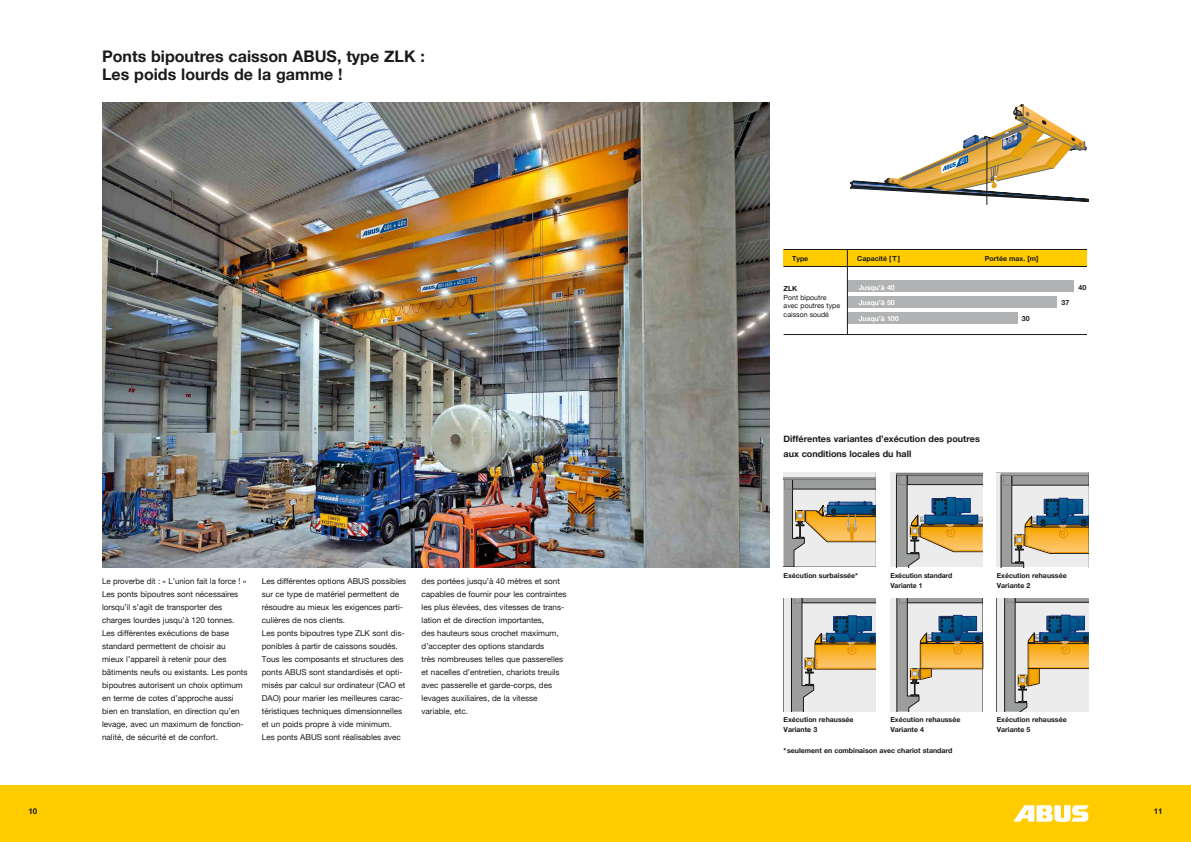
<style>
.page{position:relative;width:1191px;height:842px;background:#fff}
.page>*{position:absolute;margin:0;border:0;box-sizing:border-box;transform-origin:0 0}
.t1{font:700 16px/18px "Helvetica Neue";color:#1a1a18}
.t2{font:700 9px/15px "Helvetica Neue";color:#1a1a18}
.t3{font:8.1px/13px "Helvetica Neue";color:#1a1a18}
.t4{font:700 8px "Helvetica Neue";color:#1a1a18}
.t5{font:700 7px/10px "Helvetica Neue";color:#1a1a18}
.t6{font:7px/8.4px "Helvetica Neue";color:#1a1a18}
.t7{font:700 7px "Helvetica Neue";color:#fff}
</style>
<div class="page">
<div style="left:595px;top:785px;width:596px;height:57px;background:#fc0"></div>
<div style="left:0;top:785px;width:595px;height:57px;background:#fc0"></div>
<svg style="left:1013px;top:805px;width:76px;height:17px"></svg>
<hr style="left:986px;top:142px;width:1px;height:63px;background:#1a1a18">
<svg style="left:850px;top:104px;width:239px;height:98px"></svg>
<img style="left:102px;top:102px;width:668px;height:465px">
<svg style="left:783px;top:598px;width:92px;height:113px;background:#b9b5a8"></svg>
<svg style="left:890px;top:598px;width:93px;height:113px;background:#bcb8a8"></svg>
<svg style="left:996px;top:598px;width:93px;height:113px;background:#bcb7a7"></svg>
<svg style="left:783px;top:472px;width:92px;height:95px;background:#c2b9a7"></svg>
<svg style="left:890px;top:472px;width:92px;height:95px;background:#b2ae9e"></svg>
<div style="left:925px;top:515px;width:52px;height:8px;border:1px solid #0e3576"></div>
<svg style="left:996px;top:472px;width:93px;height:95px;background:#b0ac9b"></svg>
<div style="left:783px;top:249px;width:304px;height:17px;background:#fc0"></div>
<div style="left:847px;top:281px;width:227px;height:11px;background:#b1b2b3"></div>
<div style="left:847px;top:296px;width:210px;height:12px;background:#b1b2b3"></div>
<div style="left:847px;top:312px;width:170px;height:11px;background:#b1b2b3"></div>
<hr style="left:783px;top:334px;width:304px;height:1px;background:#1a1a18">
<hr style="left:783px;top:249px;width:304px;height:1px;background:#1a1a18">
<hr style="left:783px;top:266px;width:304px;height:1px;background:#1a1a18">
<hr style="left:847px;top:249px;width:1px;height:85px;background:#1a1a18">
<h1 class="t1" style="left:102px;top:47px;width:324px">Ponts bipoutres caisson ABUS, type ZLK :<br>Les poids lourds de la gamme !</h1>
<p class="t3" style="left:102px;top:574px;width:147px">Le proverbe dit : « L’union fait la force ! » Les ponts bipoutres sont nécessaires lorsqu’il s’agit de transporter des charges lourdes jusqu’à 120 tonnes.<br>Les différentes exécutions de base standard permettent de choisir au mieux l’appareil à retenir pour des bâtiments neufs ou existants. Les ponts bipoutres autorisent un choix optimum en terme de cotes d’approche aussi bien en translation, en direction qu’en levage, avec un maximum de fonction&shy;nalité, de sécurité et de confort.</p>
<p class="t3" style="left:262px;top:574px;width:146px">Les différentes options ABUS possibles sur ce type de matériel permettent de résoudre au mieux les exigences parti&shy;culières de nos clients.<br>Les ponts bipoutres type ZLK sont dis&shy;ponibles à partir de caissons soudés.<br>Tous les composants et structures des ponts ABUS sont standardisés et opti&shy;misés par calcul sur ordinateur (CAO et DAO) pour marier les meilleures carac&shy;téristiques techniques dimensionnelles et un poids propre à vide minimum.<br>Les ponts ABUS sont réalisables avec</p>
<p class="t3" style="left:421px;top:574px;width:146px">des portées jusqu’à 40 mètres et sont capables de fournir pour les contraintes les plus élevées, des vitesses de trans&shy;lation et de direction importantes,<br>des hauteurs sous crochet maximum, d’accepter des options standards<br>très nombreuses telles que passerelles et nacelles d’entretien, chariots treuils avec passerelle et garde-corps, des levages auxiliaires, de la vitesse variable, etc.</p>
<p class="t5" style="left:792px;top:253px;width:18px">Type</p>
<p class="t5" style="left:857px;top:253px;width:44px">Capacité [T]</p>
<p class="t5" style="left:985px;top:253px;width:55px">Portée max. [m]</p>
<p class="t7" style="left:858px;top:281px;width:38px">Jusqu’à 40</p>
<p class="t7" style="left:858px;top:296px;width:38px">Jusqu’à 50</p>
<p class="t7" style="left:858px;top:312px;width:42px">Jusqu’à 100</p>
<p class="t5" style="left:783px;top:283px;width:15px">ZLK</p>
<p class="t6" style="left:783px;top:293px;width:58px">Pont bipoutre avec poutres type caisson soudé</p>
<p class="t5" style="left:1021px;top:313px;width:9px">30</p>
<p class="t5" style="left:1061px;top:297px;width:9px">37</p>
<p class="t5" style="left:1078px;top:282px;width:9px">40</p>
<p class="t2" style="left:783px;top:430px;width:198px">Différentes variantes d’exécution des poutres aux conditions locales du hall</p>
<p class="t5" style="left:783px;top:570px;width:76px">Exécution surbaissée*</p>
<p class="t5" style="left:890px;top:570px;width:63px">Exécution standard<br>Variante 1</p>
<p class="t5" style="left:996px;top:570px;width:71px">Exécution rehaussée<br>Variante 2</p>
<p class="t5" style="left:783px;top:714px;width:71px">Exécution rehaussée<br>Variante 3</p>
<p class="t5" style="left:890px;top:714px;width:71px">Exécution rehaussée<br>Variante 4</p>
<p class="t5" style="left:996px;top:714px;width:71px">Exécution rehaussée<br>Variante 5</p>
<p class="t5" style="left:783px;top:745px;width:170px">*seulement en combinaison avec chariot standard</p>
<p class="t4" style="left:28px;top:803px;width:10px">10</p>
<p class="t4" style="left:1153px;top:803px;width:10px">11</p>
</div>
